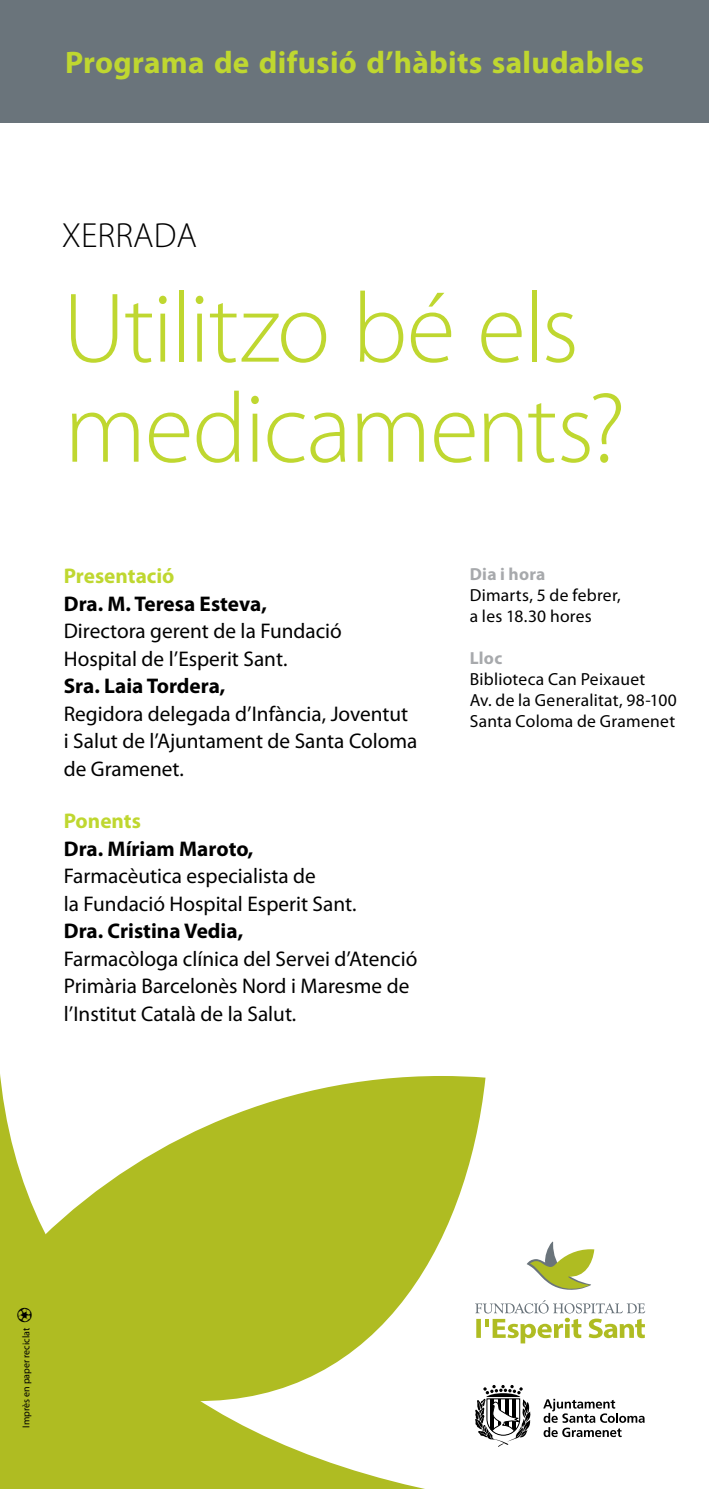
<style>
.page{position:relative;width:709px;height:1489px;background:#fff}
.page>*{position:absolute;margin:0;border:0;box-sizing:border-box;transform-origin:0 0}
.t1{font:300 100px/100px "Myriad Pro";letter-spacing:-.02em;color:#bfd730}
.t2{font:300 35px "Myriad Pro";letter-spacing:.005em;color:#000}
.t3{font:700 31.25px "Myriad Pro";letter-spacing:.01em;color:#bfd730}
.t4{font:21.25px/27.5px "Myriad Pro";color:#000}
.t5{font:700 21.25px "Myriad Pro";color:#000}
.t6{font:700 21.25px "Myriad Pro";color:#bfd730}
.t7{font:17.5px/21px "Myriad Pro";letter-spacing:.015em;color:#000}
.t8{font:700 17.5px "Myriad Pro";letter-spacing:.015em;color:#a7a9ac}
.t9{font:10px "Myriad Pro";color:#000}
.s1{font-family:"Pictograph One";font-size:20px}
</style>
<div class="page">
<div style="left:0;top:0;width:709px;height:123px;background:#6a747b"></div>
<svg style="left:0;top:1075px;width:485px;height:413px;fill:#afbc22"></svg>
<svg style="left:543px;top:1398px;width:101px;height:38px"></svg>
<svg style="left:474px;top:1384px;width:56px;height:62px"></svg>
<svg style="left:475px;top:1299px;width:170px;height:44px"></svg>
<svg style="left:526px;top:1241px;width:68px;height:49px"></svg>
<h3 class="t3" style="left:65px;top:42px;width:580px">Programa de difusió d’hàbits saludables</h3>
<h2 class="t2" style="left:62px;top:214px;width:136px">XERRADA</h2>
<h1 class="t1" style="left:63px;top:277px;width:564px">Utilitzo bé els medicaments?</h1>
<p class="t6" style="left:64px;top:562px;width:112px">Presentació</p>
<p class="t5" style="left:64px;top:589px;width:205px">Dra. M. Teresa Esteva,</p>
<p class="t4" style="left:64px;top:617px;width:280px">Directora gerent de la Fundació<br>Hospital de l’Esperit Sant.</p>
<p class="t5" style="left:64px;top:672px;width:163px">Sra. Laia Tordera,</p>
<p class="t4" style="left:64px;top:699px;width:355px">Regidora delegada d’Infància, Joventut i Salut de l’Ajuntament de Santa Coloma de Gramenet.</p>
<p class="t6" style="left:64px;top:807px;width:79px">Ponents</p>
<p class="t5" style="left:64px;top:834px;width:191px">Dra. Míriam Maroto,</p>
<p class="t4" style="left:64px;top:862px;width:294px">Farmacèutica especialista de<br>la Fundació Hospital Esperit Sant.</p>
<p class="t5" style="left:64px;top:917px;width:181px">Dra. Cristina Vedia,</p>
<p class="t4" style="left:64px;top:944px;width:355px">Farmacòloga clínica del Servei d’Atenció<br>Primària Barcelonès Nord i Maresme de l’Institut Català de la Salut.</p>
<p class="t8" style="left:470px;top:563px;width:77px">Dia i hora</p>
<p class="t7" style="left:470px;top:584px;width:153px">Dimarts, 5 de febrer, a les 18.30 hores</p>
<p class="t8" style="left:470px;top:647px;width:34px">Lloc</p>
<p class="t7" style="left:470px;top:668px;width:209px">Biblioteca Can Peixauet<br>Av. de la Generalitat, 98-100<br>Santa Coloma de Gramenet</p>
<p class="t9" style="left:20px;top:1427px;width:123px;rotate:-90deg">Imprès en paper reciclat <span class="s1">C</span></p>
</div>
